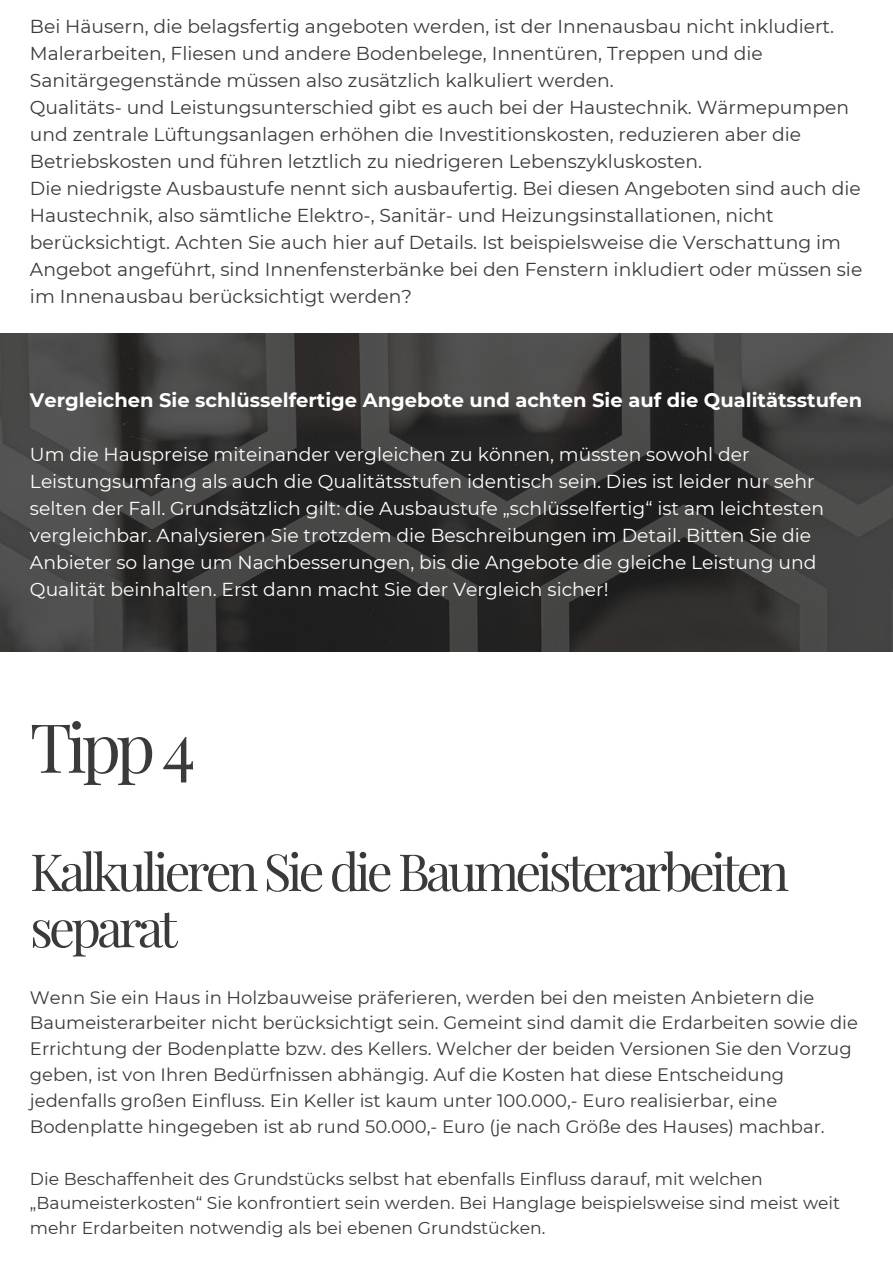
<style>
.page{position:relative;width:893px;height:1264px;background:#fff}
.page>*{position:absolute;margin:0;border:0;box-sizing:border-box;transform-origin:0 0}
.t1{font:67.8px "Playfair Display";color:#3b3939}
.t2{font:51.3px/56.2px "Playfair Display";letter-spacing:-.075em;color:#3b3939}
.t3{font:700 19.5px "Montserrat";color:#fff}
.t4{font:18.75px/27px "Montserrat";color:#3b3939}
.t5{font:18.75px/27px "Montserrat";color:#fff}
.t6{font:18px/25.8px "Montserrat";color:#3b3939}
.t7{font:17.25px/24.8px "Montserrat";color:#3b3939}
</style>
<div class="page">
<img style="left:0;top:333px;width:892px;height:318px">
<p class="t4" style="left:30px;top:13px;width:805px">Bei Häusern, die belagsfertig angeboten werden, ist der Innenausbau nicht inkludiert.<br>Malerarbeiten, Fliesen und andere Bodenbelege, Innentüren, Treppen und die<br>Sanitärgegenstände müssen also zusätzlich kalkuliert werden.</p>
<p class="t4" style="left:30px;top:94px;width:820px">Qualitäts- und Leistungsunterschied gibt es auch bei der Haustechnik. Wärmepumpen und zentrale Lüftungsanlagen erhöhen die Investitionskosten, reduzieren aber die<br>Betriebskosten und führen letztlich zu niedrigeren Lebenszykluskosten.</p>
<p class="t4" style="left:30px;top:175px;width:833px">Die niedrigste Ausbaustufe nennt sich ausbaufertig. Bei diesen Angeboten sind auch die Haustechnik, also sämtliche Elektro-, Sanitär- und Heizungsinstallationen, nicht berücksichtigt. Achten Sie auch hier auf Details. Ist beispielsweise die Verschattung im Angebot angeführt, sind Innenfensterbänke bei den Fenstern inkludiert oder müssen sie im Innenausbau berücksichtigt werden?</p>
<p class="t3" style="left:30px;top:388px;width:833px">Vergleichen Sie schlüsselfertige Angebote und achten Sie auf die Qualitätsstufen</p>
<p class="t5" style="left:30px;top:440px;width:795px">Um die Hauspreise miteinander vergleichen zu können, müssten sowohl der Leistungsumfang als auch die Qualitätsstufen identisch sein. Dies ist leider nur sehr selten der Fall. Grundsätzlich gilt: die Ausbaustufe „schlüsselfertig“ ist am leichtesten vergleichbar. Analysieren Sie trotzdem die Beschreibungen im Detail. Bitten Sie die Anbieter so lange um Nachbesserungen, bis die Angebote die gleiche Leistung und Qualität beinhalten. Erst dann macht Sie der Vergleich sicher!</p>
<p class="t1" style="left:30px;top:699px;width:167px">Tipp 4</p>
<p class="t2" style="left:30px;top:841px;width:760px">Kalkulieren Sie die Baumeisterarbeiten separat</p>
<p class="t6" style="left:30px;top:984px;width:829px">Wenn Sie ein Haus in Holzbauweise präferieren, werden bei den meisten Anbietern die Baumeisterarbeiter nicht berücksichtigt sein. Gemeint sind damit die Erdarbeiten sowie die Errichtung der Bodenplatte bzw. des Kellers. Welcher der beiden Versionen Sie den Vorzug geben, ist von Ihren Bedürfnissen abhängig. Auf die Kosten hat diese Entscheidung jedenfalls großen Einfluss. Ein Keller ist kaum unter 100.000,- Euro realisierbar, eine Bodenplatte hingegeben ist ab rund 50.000,- Euro (je nach Größe des Hauses) machbar.</p>
<p class="t7" style="left:30px;top:1165px;width:811px">Die Beschaffenheit des Grundstücks selbst hat ebenfalls Einfluss darauf, mit welchen „Baumeisterkosten“ Sie konfrontiert sein werden. Bei Hanglage beispielsweise sind meist weit mehr Erdarbeiten notwendig als bei ebenen Grundstücken.</p>
</div>
